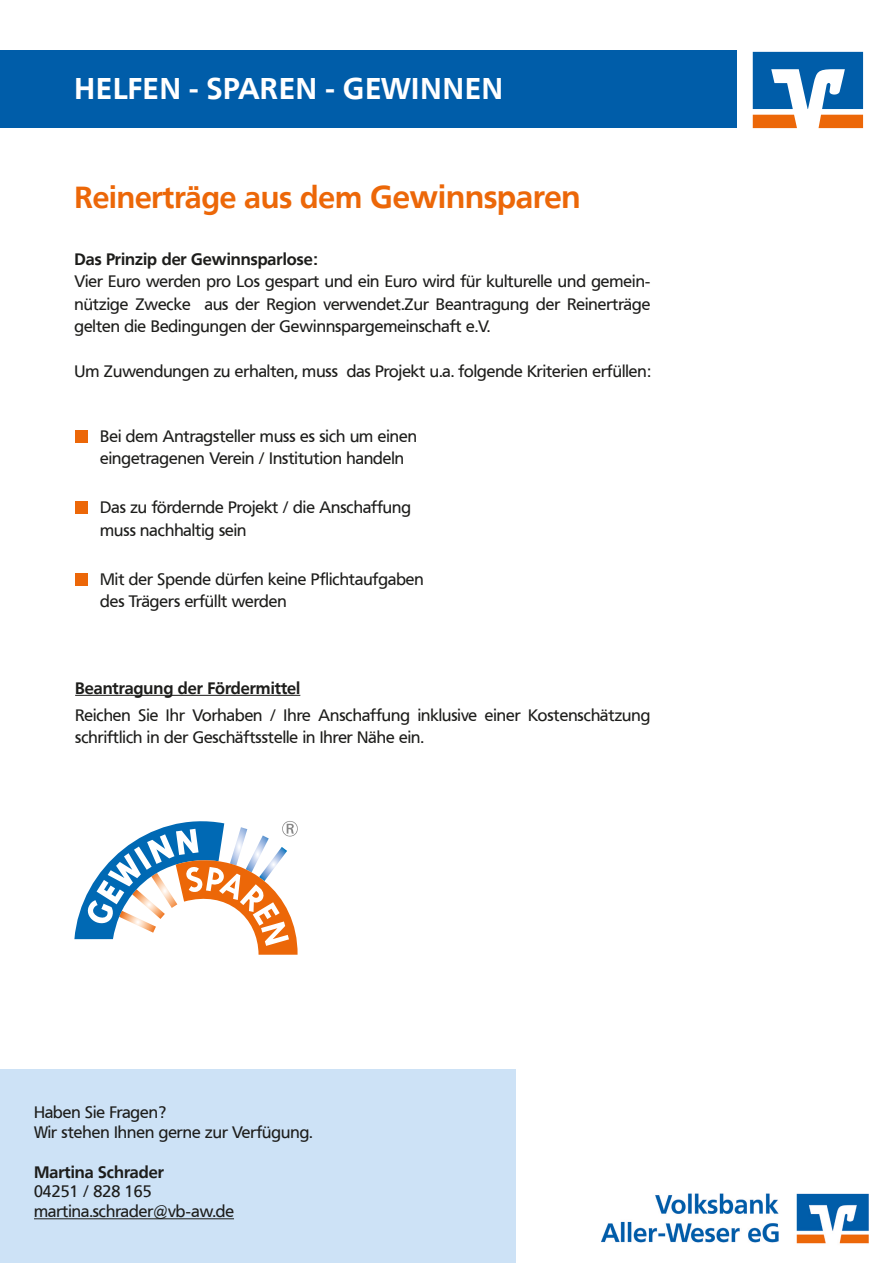
<style>
.page{position:relative;width:893px;height:1263px;background:#fff}
.page>*{position:absolute;margin:0;border:0;box-sizing:border-box;transform-origin:0 0}
.t1{font:700 30.3px "Frutiger VR";color:#ec6708}
.t2{font:700 29.85px "Frutiger VR";letter-spacing:.04em;color:#fff}
.t3{font:16.5px/22.5px "Frutiger VR";color:#1d1d1b}
.t4{font:700 16.5px "Frutiger VR";color:#1d1d1b}
.s1{font-size:31.5px}
</style>
<div class="page">
<div style="left:0;top:50px;width:736px;height:78px;background:#005da9"></div>
<svg style="left:818px;top:115px;width:45px;height:13px"></svg>
<svg style="left:753px;top:115px;width:44px;height:13px"></svg>
<svg style="left:753px;top:52px;width:110px;height:57px"></svg>
<img style="left:601px;top:1193px;width:268px;height:51px">
<div style="left:0;top:1069px;width:516px;height:194px;background:#cde2f6"></div>
<hr style="left:34px;top:1218px;width:200px;height:1px;background:#1d1d1b">
<hr style="left:75px;top:695px;width:225px;height:1px;background:#1d1d1b">
<div style="left:75px;top:430px;width:13px;height:13px;background:#ec6708"></div>
<div style="left:75px;top:502px;width:13px;height:12px;background:#ec6708"></div>
<div style="left:75px;top:573px;width:13px;height:12px;background:#ec6708"></div>
<svg style="left:74px;top:821px;width:224px;height:134px"></svg>
<h2 class="t2" style="left:74px;top:70px;width:430px">HELFEN - SPAREN - GEWINNEN</h2>
<h1 class="t1" style="left:74px;top:180px;width:508px">Reinerträge aus dem <span class="s1">Gewinnsparen</span></h1>
<p class="t4" style="left:74px;top:249px;width:245px">Das Prinzip der Gewinnsparlose:</p>
<p class="t3" style="left:74px;top:270px;width:577px;text-align:justify">Vier Euro werden pro Los gespart und ein Euro wird für kulturelle und gemein&shy;nützige Zwecke aus der Region verwendet.Zur Beantragung der Reinerträge gelten die Bedingungen der Gewinnspargemeinschaft e.V.</p>
<p class="t3" style="left:74px;top:360px;width:578px">Um Zuwendungen zu erhalten, muss das Projekt u.a. folgende Kriterien erfüllen:</p>
<p class="t3" style="left:100px;top:425px;width:318px">Bei dem Antragsteller muss es sich um einen eingetragenen Verein / Institution handeln</p>
<p class="t3" style="left:100px;top:496px;width:312px">Das zu fördernde Projekt / die Anschaffung muss nachhaltig sein</p>
<p class="t3" style="left:100px;top:568px;width:325px">Mit der Spende dürfen keine Pflichtaufgaben des Trägers erfüllt werden</p>
<p class="t4" style="left:75px;top:678px;width:227px">Beantragung der Fördermittel</p>
<p class="t3" style="left:75px;top:704px;width:577px">Reichen Sie Ihr Vorhaben / Ihre Anschaffung inklusive einer Kostenschätzung schriftlich in der Geschäftsstelle in Ihrer Nähe ein.</p>
<p class="t3" style="left:34px;top:1103px;width:280px;line-height:19.8px">Haben Sie Fragen?<br>Wir stehen Ihnen gerne zur Verfügung.</p>
<p class="t4" style="left:34px;top:1162px;width:131px">Martina Schrader</p>
<p class="t3" style="left:34px;top:1182px;width:201px;line-height:19.8px">04251 / 828 165 martina.schrader@vb-aw.de</p>
</div>
